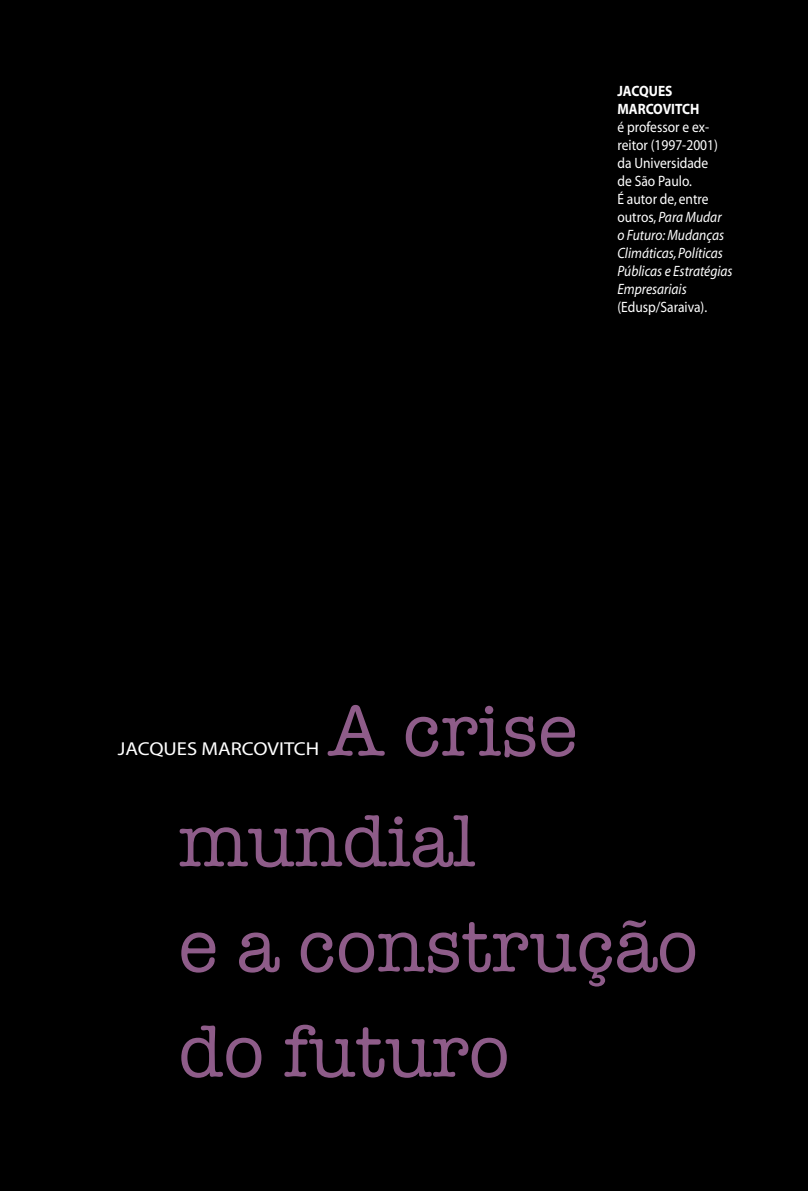
<style>
.page{position:relative;width:808px;height:1191px;background:#fff}
.page>*{position:absolute;margin:0;border:0;box-sizing:border-box;transform-origin:0 0}
.t1{font:75px/106.9px "American Typewriter";color:#8e5c89}
.t2{font:18.75px "Myriad";color:#fff;scale:1.1 1}
.t3{font:15px/18px "Myriad";color:#fff;scale:.9 1}
.t4{font:700 15px/18px "Myriad";color:#fff;scale:.9 1}
.s1{font-style:italic}
</style>
<div class="page">
<hr style="left:0;top:0;width:1px;height:1191px;background:#8e5c89">
<svg style="left:0;top:706px;width:1px;height:485px"></svg>
<div style="left:0;top:0;width:12px;height:336px;background:#000"></div>
<div style="left:1px;top:0;width:807px;height:1191px;background:#000"></div>
<p class="t4" style="left:617px;top:82px;width:93px">JACQUES<br>MARCOVITCH</p>
<p class="t3" style="left:617px;top:119px;width:129px">é professor e ex&shy;reitor (1997-2001) da Universidade<br>de São Paulo.<br>É autor de, entre outros, <span class="s1">Para Mudar<br>o Futuro: Mudanças<br>Climáticas, Políticas<br>Públicas e Estratégias<br>Empresariais</span></p>
<p class="t3" style="left:617px;top:299px;width:101px">(Edusp/Saraiva).</p>
<h1 class="t1" style="left:178px;top:677px;width:521px;text-indent:150px">A crise mundial<br>e a construção do futuro</h1>
<p class="t2" style="left:118px;top:740px;width:184px">Jacques Marcovitch</p>
</div>
